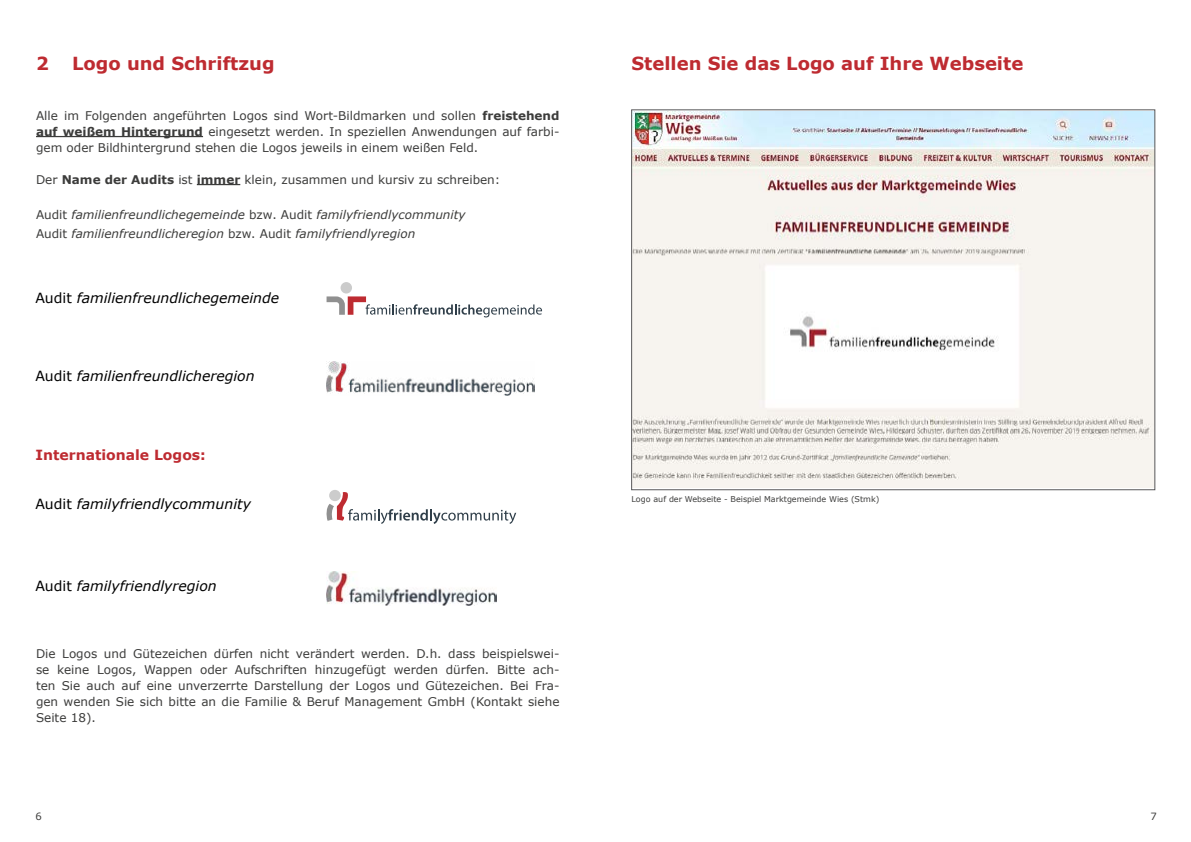
<style>
.page{position:relative;width:1191px;height:842px;background:#fff}
.page>*{position:absolute;margin:0;border:0;box-sizing:border-box;transform-origin:0 0}
.t1{font:700 18px "Verdana";color:#be2b31}
.t2{font:italic 14px "Verdana";color:#000}
.t3{font:700 14px "Verdana";color:#be2b31}
.t4{font:12px/16px "Verdana";color:#3c3c3b;text-align:justify}
.t5{font:italic 12px/19px "Verdana";color:#3c3c3b}
.t6{font:10px "Verdana";color:#3c3c3b}
.t7{font:8px "Verdana";color:#3c3c3b}
.s1{font-weight:700}
.s2{font-style:normal}
</style>
<div class="page">
<img style="left:633px;top:112px;width:520px;height:376px">
<hr style="left:36px;top:136px;width:167px;height:1px;background:#3c3c3b">
<hr style="left:197px;top:184px;width:43px;height:1px;background:#3c3c3b">
<div style="left:340px;top:282px;width:12px;height:11px;background:#cbcbcb;border-radius:50%"></div>
<svg style="left:326px;top:296px;width:216px;height:21px"></svg>
<div style="left:329px;top:490px;width:12px;height:11px;background:#ccc;border-radius:50%"></div>
<svg style="left:326px;top:492px;width:190px;height:32px"></svg>
<img style="left:326px;top:362px;width:208px;height:33px">
<img style="left:326px;top:572px;width:170px;height:34px">
<h1 class="t1" style="left:36px;top:52px;width:14px">2</h1>
<h1 class="t1" style="left:72px;top:52px;width:204px">Logo und Schriftzug</h1>
<p class="t4" style="left:36px;top:108px;width:525px">Alle im Folgenden angeführten Logos sind Wort-Bildmarken und sollen <span class="s1">freistehend auf weißem Hintergrund</span> eingesetzt werden. In speziellen Anwendungen auf farbi&shy;gem oder Bildhintergrund stehen die Logos jeweils in einem weißen Feld.</p>
<p class="t4" style="left:36px;top:172px;width:466px">Der <span class="s1">Name der Audits</span> ist <span class="s1">immer</span> klein, zusammen und kursiv zu schreiben:</p>
<p class="t5" style="left:36px;top:205px;width:431px"><span class="s2">Audit</span> familienfreundlichegemeinde <span class="s2">bzw. Audit</span> familyfriendlycommunity<br><span class="s2">Audit</span> familienfreundlicheregion <span class="s2">bzw. Audit</span> familyfriendlyregion</p>
<p class="t2" style="left:35px;top:289px;width:245px"><span class="s2">Audit</span> familienfreundlichegemeinde</p>
<p class="t2" style="left:35px;top:367px;width:221px"><span class="s2">Audit</span> familienfreundlicheregion</p>
<p class="t3" style="left:35px;top:445px;width:172px">Internationale Logos:</p>
<p class="t2" style="left:35px;top:495px;width:217px"><span class="s2">Audit</span> familyfriendlycommunity</p>
<p class="t2" style="left:35px;top:577px;width:183px"><span class="s2">Audit</span> familyfriendlyregion</p>
<p class="t4" style="left:36px;top:646px;width:525px">Die Logos und Gütezeichen dürfen nicht verändert werden. D.h. dass beispielswei&shy;se keine Logos, Wappen oder Aufschriften hinzugefügt werden dürfen. Bitte ach&shy;ten Sie auch auf eine unverzerrte Darstellung der Logos und Gütezeichen. Bei Fra&shy;gen wenden Sie sich bitte an die Familie &amp; Beruf Management GmbH (Kontakt siehe Seite 18).</p>
<h1 class="t1" style="left:631px;top:52px;width:393px">Stellen Sie das Logo auf Ihre Webseite</h1>
<p class="t7" style="left:631px;top:494px;width:249px">Logo auf der Webseite - Beispiel Marktgemeinde Wies (Stmk)</p>
<p class="t6" style="left:35px;top:809px;width:8px">6</p>
<p class="t6" style="left:1150px;top:809px;width:8px">7</p>
</div>
